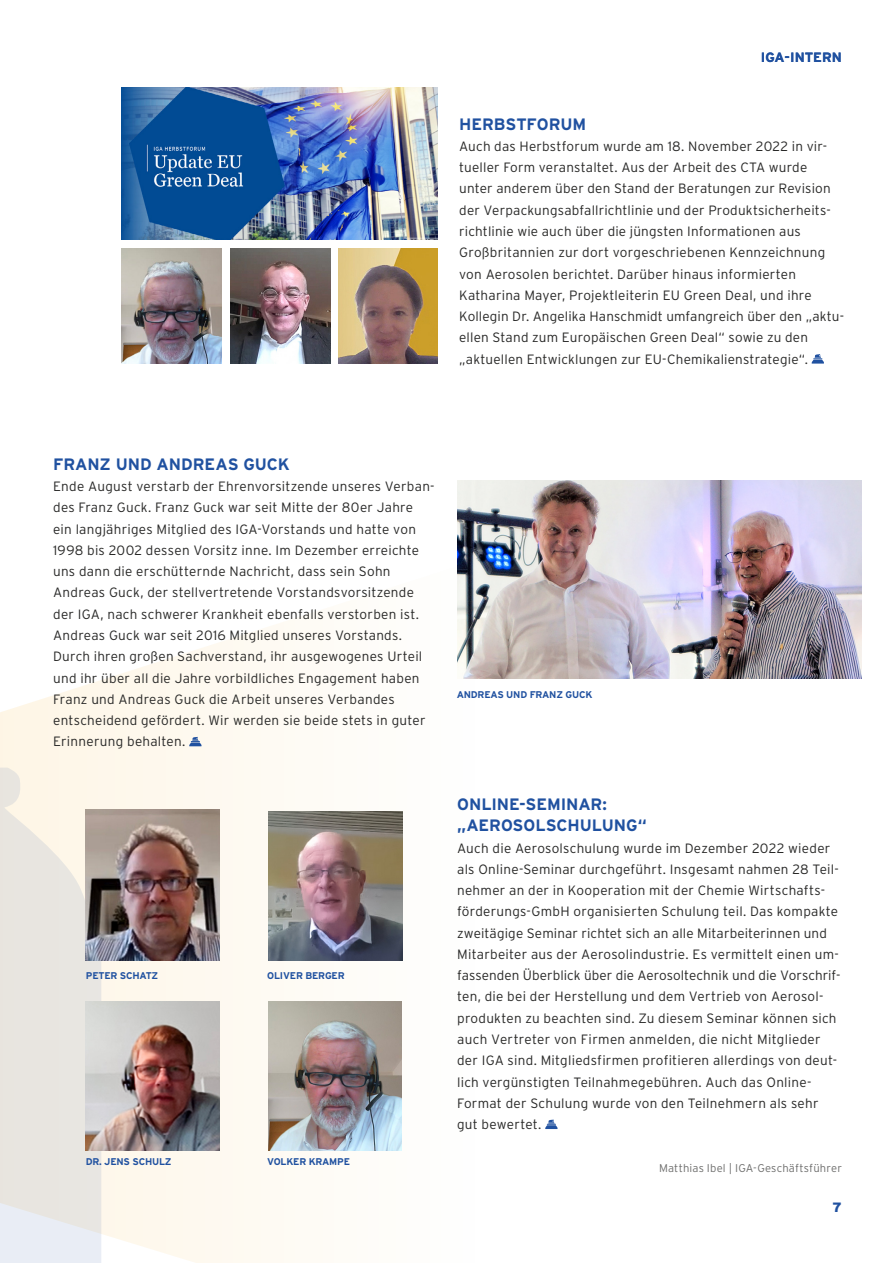
<style>
.page{position:relative;width:893px;height:1263px;background:#fff}
.page>*{position:absolute;margin:0;border:0;box-sizing:border-box;transform-origin:0 0}
.t1{font:700 16.5px/21.3px "Interstate";letter-spacing:-.005em;color:#2051a0}
.t2{font:300 13.5px/21.3px "Interstate";letter-spacing:.015em;color:#282827}
.t3{font:700 13.5px "Interstate";color:#2051a0}
.t4{font:900 13.5px "Interstate";color:#2051a0}
.t5{font:300 11.25px "Interstate";letter-spacing:.015em;color:#6f6f6e}
.t6{font:700 9.75px "Interstate";letter-spacing:-.02em;color:#2051a0}
</style>
<div class="page">
<div style="left:101px;top:619px;width:301px;height:644px;background:#fefaf2"></div>
<svg style="left:0;top:680px;width:101px;height:583px;background:#eeebe4"></svg>
<svg style="left:811px;top:354px;width:13px;height:10px"></svg>
<svg style="left:189px;top:737px;width:13px;height:9px"></svg>
<svg style="left:545px;top:1119px;width:13px;height:10px"></svg>
<img style="left:457px;top:481px;width:404px;height:198px">
<img style="left:85px;top:810px;width:135px;height:150px">
<img style="left:268px;top:811px;width:135px;height:150px">
<img style="left:85px;top:1001px;width:135px;height:149px">
<img style="left:268px;top:1001px;width:133px;height:149px">
<img style="left:122px;top:87px;width:316px;height:153px">
<img style="left:122px;top:249px;width:100px;height:115px">
<img style="left:231px;top:249px;width:100px;height:115px">
<img style="left:338px;top:249px;width:100px;height:115px">
<p class="t3" style="left:761px;top:50px;width:83px">IGA-INTERN</p>
<p class="t1" style="left:459px;top:113px;width:129px">HERBSTFORUM</p>
<p class="t2" style="left:459px;top:135px;width:386px">Auch das Herbstforum wurde am 18. November 2022 in vir&shy;tueller Form veranstaltet. Aus der Arbeit des CTA wurde unter anderem über den Stand der Beratungen zur Revision der Verpackungsabfallrichtlinie und der Produktsicherheits&shy;richtlinie wie auch über die jüngsten Informationen aus Großbritannien zur dort vorgeschriebenen Kennzeichnung von Aerosolen berichtet. Darüber hinaus informierten Katharina Mayer, Projektleiterin EU Green Deal, und ihre Kollegin Dr. Angelika Hanschmidt umfangreich über den „aktu&shy;ellen Stand zum Europäischen Green Deal“ sowie zu den „aktuellen Entwicklungen zur EU-Chemikalienstrategie“.</p>
<p class="t1" style="left:53px;top:453px;width:238px">FRANZ UND ANDREAS GUCK</p>
<p class="t2" style="left:53px;top:476px;width:383px">Ende August verstarb der Ehrenvorsitzende unseres Verban&shy;des Franz Guck. Franz Guck war seit Mitte der 80er Jahre ein langjähriges Mitglied des IGA-Vorstands und hatte von 1998 bis 2002 dessen Vorsitz inne. Im Dezember erreichte uns dann die erschütternde Nachricht, dass sein Sohn Andreas Guck, der stellvertretende Vorstandsvorsitzende der IGA, nach schwerer Krankheit ebenfalls verstorben ist.<br>Andreas Guck war seit 2016 Mitglied unseres Vorstands.<br>Durch ihren großen Sachverstand, ihr ausgewogenes Urteil und ihr über all die Jahre vorbildliches Engagement haben Franz und Andreas Guck die Arbeit unseres Verbandes entscheidend gefördert. Wir werden sie beide stets in guter Erinnerung behalten.</p>
<p class="t6" style="left:86px;top:970px;width:74px">PETER SCHATZ</p>
<p class="t6" style="left:86px;top:1156px;width:87px">DR. JENS SCHULZ</p>
<p class="t6" style="left:267px;top:970px;width:79px">OLIVER BERGER</p>
<p class="t6" style="left:267px;top:1156px;width:84px">VOLKER KRAMPE</p>
<p class="t6" style="left:457px;top:689px;width:137px">ANDREAS UND FRANZ GUCK</p>
<p class="t1" style="left:457px;top:793px;width:191px">ONLINE-SEMINAR: „AEROSOLSCHULUNG“</p>
<p class="t2" style="left:457px;top:837px;width:385px">Auch die Aerosolschulung wurde im Dezember 2022 wieder als Online-Seminar durchgeführt. Insgesamt nahmen 28 Teil&shy;nehmer an der in Kooperation mit der Chemie Wirtschafts&shy;förderungs-GmbH organisierten Schulung teil. Das kompakte zweitägige Seminar richtet sich an alle Mitarbeiterinnen und Mitarbeiter aus der Aerosolindustrie. Es vermittelt einen um&shy;fassenden Überblick über die Aerosoltechnik und die Vorschrif&shy;ten, die bei der Herstellung und dem Vertrieb von Aerosol&shy;produkten zu beachten sind. Zu diesem Seminar können sich auch Vertreter von Firmen anmelden, die nicht Mitglieder der IGA sind. Mitgliedsfirmen profitieren allerdings von deut&shy;lich vergünstigten Teilnahmegebühren. Auch das Online-Format der Schulung wurde von den Teilnehmern als sehr gut bewertet.</p>
<p class="t5" style="left:659px;top:1161px;width:184px">Matthias Ibel | IGA-Geschäftsführer</p>
<p class="t4" style="left:833px;top:1199px;width:11px">7</p>
</div>
